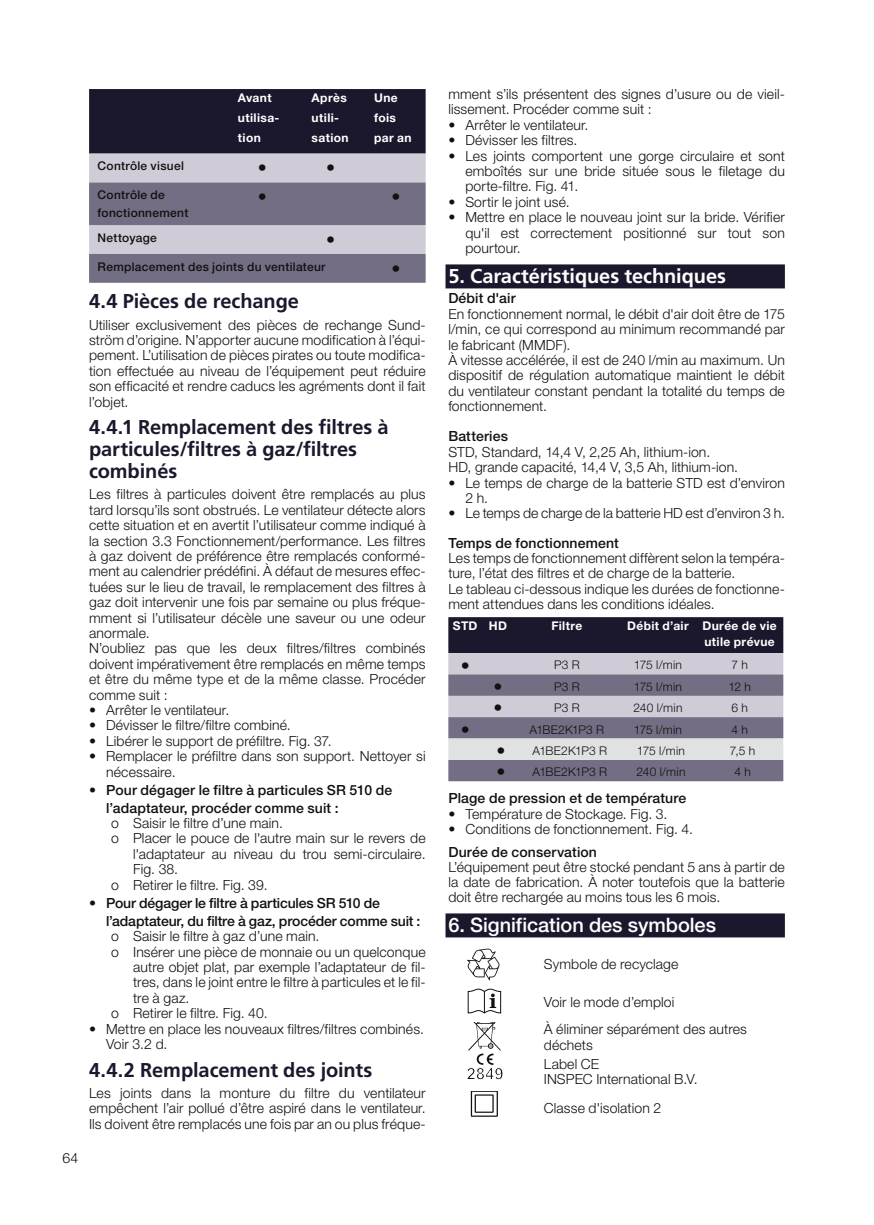
<style>
.page{position:relative;width:874px;height:1225px;background:#fff}
.page>*{position:absolute;margin:0;border:0;box-sizing:border-box;transform-origin:0 0}
.t1{font:700 20px/22px "Frutiger LT Pro";letter-spacing:-.005em;color:#1b182d}
.t2{font:700 20px "Frutiger LT Pro";letter-spacing:-.005em;color:#fff}
.t3{font:500 20px "Helvetica Neue LT Pro";letter-spacing:-.005em;color:#fff}
.t4{font:500 18px "Helvetica Neue LT Pro";color:#11110f}
.t5{font:300 18px "Helvetica Neue LT Pro";color:#11110f}
.t6{font:300 14px/15.4px "Helvetica Neue LT Pro";letter-spacing:.01em;color:#11110f}
.t7{font:500 14px/18px "Helvetica Neue LT Pro";letter-spacing:.01em;color:#11110f}
.t8{font:500 14px/18px "Helvetica Neue LT Pro";letter-spacing:-.01em;color:#11110f}
.t9{font:700 12px/20px "Helvetica Neue LT Pro";letter-spacing:.03em;color:#fff}
.t10{font:500 12px/18px "Helvetica Neue LT Pro";letter-spacing:.025em;color:#11110f}
.t11{font:300 12px "Helvetica Neue LT Pro";letter-spacing:.01em;color:#11110f}
.t12{font:300 12px "Helvetica Neue LT Pro";letter-spacing:-.02em;color:#11110f}
.s1{font-size:18px}
</style>
<div class="page">
<svg style="left:89px;top:89px;width:336px;height:194px;background:#726e80"></svg>
<div style="left:445px;top:264px;width:339px;height:24px;background:#1b182d"></div>
<div style="left:445px;top:913px;width:339px;height:24px;background:#1b182d"></div>
<svg style="left:448px;top:617px;width:335px;height:164px;background:#868393"></svg>
<img style="left:467px;top:948px;width:32px;height:32px">
<svg style="left:467px;top:988px;width:34px;height:25px"></svg>
<img style="left:468px;top:1023px;width:32px;height:27px">
<svg style="left:467px;top:1053px;width:35px;height:26px"></svg>
<img style="left:470px;top:1092px;width:28px;height:25px">
<p class="t6" style="left:62px;top:1149px;width:17px">64</p>
<p class="t9" style="left:238px;top:87px;width:43px">Avant utilisa&shy;tion</p>
<p class="t9" style="left:311px;top:87px;width:39px">Après utili&shy;sation</p>
<p class="t9" style="left:374px;top:87px;width:39px">Une fois par an</p>
<p class="t10" style="left:98px;top:157px;width:88px">Contrôle visuel</p>
<p class="t4" style="left:258px;top:157px;width:10px">•</p>
<p class="t4" style="left:326px;top:157px;width:10px">•</p>
<p class="t10" style="left:98px;top:186px;width:92px">Contrôle de fonctionnement</p>
<p class="t4" style="left:258px;top:186px;width:10px">•</p>
<p class="t4" style="left:391px;top:186px;width:10px">•</p>
<p class="t10" style="left:98px;top:228px;width:61px">Nettoyage</p>
<p class="t4" style="left:326px;top:229px;width:10px">•</p>
<p class="t10" style="left:98px;top:257px;width:229px">Remplacement des joints du ventilateur</p>
<p class="t5" style="left:391px;top:257px;width:10px">•</p>
<h1 class="t1" style="left:89px;top:291px;width:211px">4.4 Pièces de rechange</h1>
<p class="t6" style="left:89px;top:316px;width:338px;text-align:justify">Utiliser exclusivement des pièces de rechange Sund&shy;ström d’origine. N’apporter aucune modification à l’équi&shy;pement. L’utilisation de pièces pirates ou toute modifica&shy;tion effectuée au niveau de l’équipement peut réduire son efficacité et rendre caducs les agréments dont il fait l’objet.</p>
<h1 class="t1" style="left:89px;top:416px;width:301px">4.4.1 Remplacement des filtres à particules/filtres à gaz/filtres combinés</h1>
<p class="t6" style="left:89px;top:486px;width:338px">Les filtres à particules doivent être remplacés au plus tard lorsqu’ils sont obstrués. Le ventilateur détecte alors cette situation et en avertit l’utilisateur comme indiqué à la section 3.3 Fonctionnement/performance. Les filtres à gaz doivent de préférence être remplacés conformé&shy;ment au calendrier prédéfini. À défaut de mesures effec&shy;tuées sur le lieu de travail, le remplacement des filtres à gaz doit intervenir une fois par semaine ou plus fréque&shy;mment si l’utilisateur décèle une saveur ou une odeur anormale.<br>N’oubliez pas que les deux filtres/filtres combinés doivent impérativement être remplacés en même temps et être du même type et de la même classe. Procéder comme suit :</p>
<p class="t6" style="left:89px;top:702px;width:141px">• Arrêter le ventilateur.</p>
<p class="t6" style="left:89px;top:717px;width:203px">• Dévisser le filtre/filtre combiné.</p>
<p class="t6" style="left:89px;top:733px;width:244px">• Libérer le support de préfiltre. Fig. 37.</p>
<p class="t6" style="left:106px;top:748px;width:321px;text-indent:-17px">• Remplacer le préfiltre dans son support. Nettoyer si nécessaire.</p>
<p class="t7" style="left:106px;top:780px;width:287px;text-indent:-17px">• Pour dégager le filtre à particules SR 510 de l’adaptateur, procéder comme suit :</p>
<p class="t6" style="left:111px;top:815px;width:173px">o Saisir le filtre d’une main.</p>
<p class="t6" style="left:111px;top:830px;width:316px">o Placer le pouce de l'autre main sur le revers de</p>
<p class="t6" style="left:133px;top:846px;width:294px">l'adaptateur au niveau du trou semi-circulaire.</p>
<p class="t6" style="left:133px;top:861px;width:47px">Fig. 38.</p>
<p class="t6" style="left:111px;top:876px;width:158px">o Retirer le filtre. Fig. 39.</p>
<p class="t8" style="left:106px;top:893px;width:316px;text-indent:-17px">• Pour dégager le filtre à particules SR 510 de l’adaptateur, du filtre à gaz, procéder comme suit :</p>
<p class="t6" style="left:111px;top:928px;width:210px">o Saisir le filtre à gaz d’une main.</p>
<p class="t6" style="left:111px;top:943px;width:316px">o Insérer une pièce de monnaie ou un quelconque</p>
<p class="t6" style="left:133px;top:959px;width:294px">autre objet plat, par exemple l’adaptateur de fil-</p>
<p class="t6" style="left:133px;top:974px;width:294px">tres, dans le joint entre le filtre à particules et le fil-</p>
<p class="t6" style="left:133px;top:989px;width:58px">tre à gaz.</p>
<p class="t6" style="left:111px;top:1005px;width:158px">o Retirer le filtre. Fig. 40.</p>
<p class="t6" style="left:106px;top:1020px;width:319px;text-indent:-17px">• Mettre en place les nouveaux filtres/filtres combinés.<br>Voir 3.2 d.</p>
<h1 class="t1" style="left:89px;top:1058px;width:285px">4.4.2 Remplacement des joints</h1>
<p class="t6" style="left:89px;top:1084px;width:338px;text-align:justify">Les joints dans la monture du filtre du ventilateur empêchent l’air pollué d’être aspiré dans le ventilateur.<br>Ils doivent être remplacés une fois par an ou plus fréque-</p>
<p class="t6" style="left:448px;top:86px;width:338px">mment s’ils présentent des signes d’usure ou de vieil&shy;lissement. Procéder comme suit :</p>
<p class="t6" style="left:448px;top:117px;width:141px">• Arrêter le ventilateur.</p>
<p class="t6" style="left:448px;top:132px;width:131px">• Dévisser les filtres.</p>
<p class="t6" style="left:465px;top:148px;width:321px;text-align:justify;text-indent:-17px">• Les joints comportent une gorge circulaire et sont emboîtés sur une bride située sous le filetage du porte-filtre. Fig. 41.</p>
<p class="t6" style="left:448px;top:194px;width:123px">• Sortir le joint usé.</p>
<p class="t6" style="left:465px;top:209px;width:321px;text-align:justify;text-indent:-17px">• Mettre en place le nouveau joint sur la bride. Vérifier qu'il est correctement positionné sur tout son pourtour.</p>
<h1 class="t2" style="left:448px;top:264px;width:279px">5. Caractéristiques techniques</h1>
<p class="t7" style="left:448px;top:289px;width:69px">Débit d'air</p>
<p class="t6" style="left:448px;top:306px;width:338px">En fonctionnement normal, le débit d'air doit être de 175 l/min, ce qui correspond au minimum recommandé par le fabricant (MMDF).<br>À vitesse accélérée, il est de 240 l/min au maximum. Un dispositif de régulation automatique maintient le débit du ventilateur constant pendant la totalité du temps de fonctionnement.</p>
<p class="t7" style="left:448px;top:427px;width:61px">Batteries</p>
<p class="t6" style="left:448px;top:444px;width:291px">STD, Standard, 14,4 V, 2,25 Ah, lithium-ion.<br>HD, grande capacité, 14,4 V, 3,5 Ah, lithium-ion.</p>
<p class="t6" style="left:465px;top:474px;width:321px;text-indent:-17px">• Le temps de charge de la batterie STD est d’environ<br>2 h.</p>
<p class="t6" style="left:448px;top:505px;width:338px">• Le temps de charge de la batterie HD est d’environ 3 h.</p>
<p class="t7" style="left:448px;top:534px;width:172px">Temps de fonctionnement</p>
<p class="t6" style="left:448px;top:550px;width:338px">Les temps de fonctionnement diffèrent selon la tempéra&shy;ture, l’état des filtres et de charge de la batterie.<br>Le tableau ci-dessous indique les durées de fonctionne&shy;ment attendues dans les conditions idéales.</p>
<p class="t9" style="left:452px;top:615px;width:56px">STD HD</p>
<p class="t9" style="left:551px;top:615px;width:32px">Filtre</p>
<p class="t9" style="left:627px;top:617px;width:151px;line-height:16px;text-align:right">Débit d’air Durée de vie utile prévue</p>
<p class="t5" style="left:460px;top:654px;width:10px">•</p>
<p class="t11" style="left:553px;top:658px;width:27px">P3 R</p>
<p class="t11" style="left:633px;top:658px;width:50px">175 l/min</p>
<p class="t11" style="left:731px;top:658px;width:18px">7 h</p>
<p class="t5" style="left:493px;top:675px;width:10px">•</p>
<p class="t11" style="left:553px;top:679px;width:27px">P3 R</p>
<p class="t11" style="left:633px;top:679px;width:50px">175 l/min</p>
<p class="t11" style="left:728px;top:679px;width:24px">12 h</p>
<p class="t5" style="left:493px;top:697px;width:10px">•</p>
<p class="t11" style="left:553px;top:700px;width:27px">P3 R</p>
<p class="t11" style="left:633px;top:700px;width:50px">240 l/min</p>
<p class="t11" style="left:731px;top:700px;width:18px">6 h</p>
<p class="t5" style="left:460px;top:718px;width:10px">•</p>
<p class="t12" style="left:529px;top:722px;width:76px">A1BE2K1P3 R</p>
<p class="t11" style="left:633px;top:722px;width:50px">175 l/min</p>
<p class="t11" style="left:731px;top:722px;width:18px">4 h</p>
<p class="t12" style="left:496px;top:743px;width:112px"><span class="s1">•</span> A1BE2K1P3 R</p>
<p class="t11" style="left:636px;top:743px;width:50px">175 l/min</p>
<p class="t11" style="left:729px;top:743px;width:27px">7,5 h</p>
<p class="t12" style="left:496px;top:764px;width:112px"><span class="s1">•</span> A1BE2K1P3 R</p>
<p class="t11" style="left:636px;top:764px;width:50px">240 l/min</p>
<p class="t11" style="left:734px;top:764px;width:18px">4 h</p>
<p class="t7" style="left:448px;top:789px;width:239px">Plage de pression et de température</p>
<p class="t6" style="left:448px;top:805px;width:220px">• Température de Stockage. Fig. 3.</p>
<p class="t6" style="left:448px;top:821px;width:246px">• Conditions de fonctionnement. Fig. 4.</p>
<p class="t7" style="left:448px;top:843px;width:150px">Durée de conservation</p>
<p class="t6" style="left:448px;top:859px;width:338px;text-align:justify">L’équipement peut être stocké pendant 5 ans à partir de la date de fabrication. À noter toutefois que la batterie doit être rechargée au moins tous les 6 mois.</p>
<h1 class="t3" style="left:448px;top:912px;width:269px">6. Signification des symboles</h1>
<p class="t6" style="left:543px;top:955px;width:136px">Symbole de recyclage</p>
<p class="t6" style="left:543px;top:988px;width:204px;line-height:26.8px">Voir le mode d’emploi<br>À éliminer séparément des autres</p>
<p class="t6" style="left:543px;top:1034px;width:57px;line-height:19px">déchets<br>Label CE</p>
<p class="t6" style="left:543px;top:1064px;width:155px;line-height:28.6px">INSPEC International B.V.<br>Classe d'isolation 2</p>
</div>
